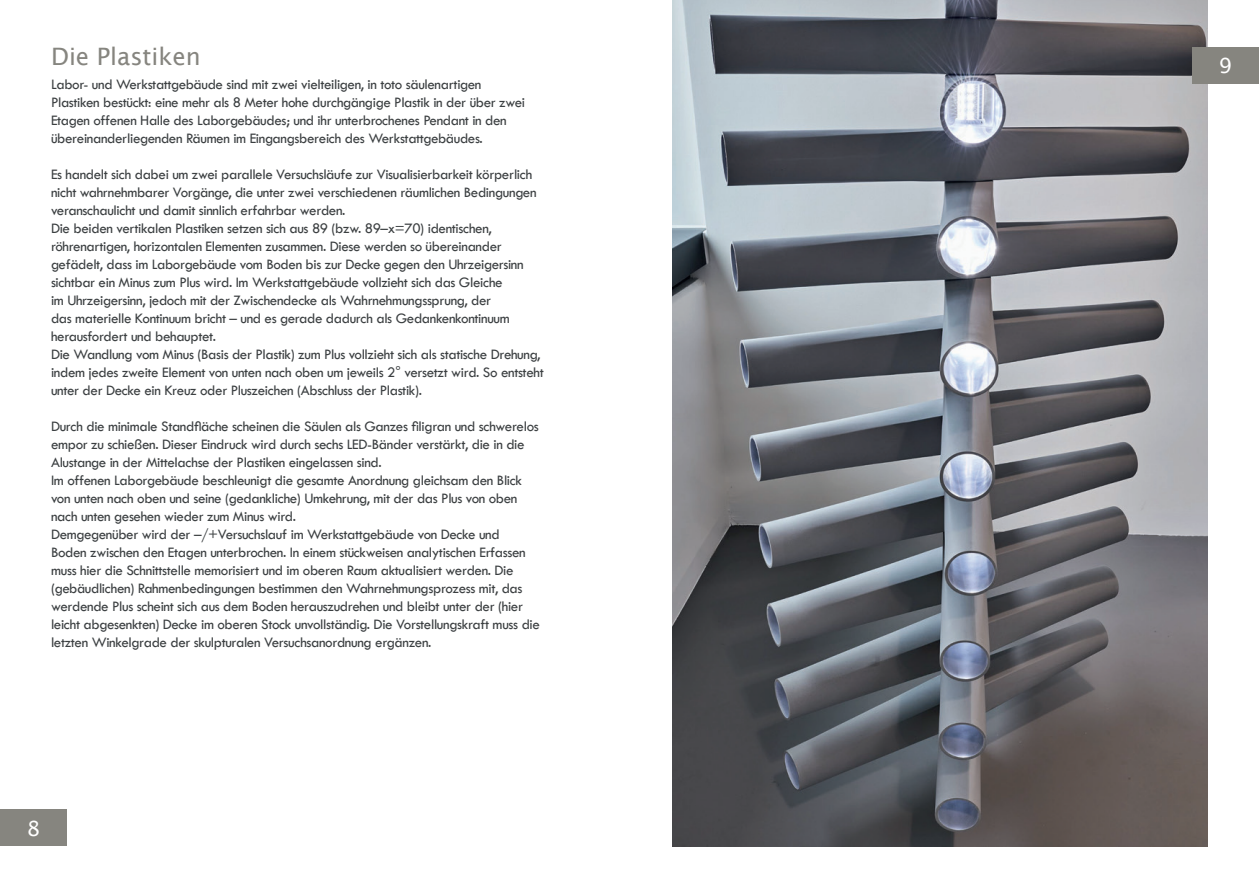
<style>
.page{position:relative;width:1259px;height:893px;background:#fff}
.page>*{position:absolute;margin:0;border:0;box-sizing:border-box;transform-origin:0 0}
.t1{font:24px "Lucida Sans";color:#86857f}
.t2{font:21px "Lucida Sans";color:#fff}
.t3{font:15px/18px "Tw Cen";letter-spacing:-.025em;color:#3b3f41}
</style>
<div class="page">
<img style="left:672px;top:0;width:535px;height:846px">
<div style="left:0;top:809px;width:67px;height:37px;background:#86857f"></div>
<div style="left:1192px;top:47px;width:67px;height:37px;background:#86857f"></div>
<p class="t1" style="left:51px;top:43px;width:151px">Die Plastiken</p>
<p class="t3" style="left:51px;top:75px;width:476px">Labor- und Werkstattgebäude sind mit zwei vielteiligen, in toto säulenartigen Plastiken bestückt: eine mehr als 8 Meter hohe durchgängige Plastik in der über zwei Etagen offenen Halle des Laborgebäudes; und ihr unterbrochenes Pendant in den übereinanderliegenden Räumen im Eingangsbereich des Werkstattgebäudes.</p>
<p class="t3" style="left:51px;top:165px;width:487px">Es handelt sich dabei um zwei parallele Versuchsläufe zur Visualisierbarkeit körperlich nicht wahrnehmbarer Vorgänge, die unter zwei verschiedenen räumlichen Bedingungen veranschaulicht und damit sinnlich erfahrbar werden.</p>
<p class="t3" style="left:51px;top:219px;width:474px">Die beiden vertikalen Plastiken setzen sich aus 89 (bzw. 89–x=70) identischen, röhrenartigen, horizontalen Elementen zusammen. Diese werden so übereinander gefädelt, dass im Laborgebäude vom Boden bis zur Decke gegen den Uhrzeigersinn sichtbar ein Minus zum Plus wird. Im Werkstattgebäude vollzieht sich das Gleiche<br>im Uhrzeigersinn, jedoch mit der Zwischendecke als Wahrnehmungssprung, der<br>das materielle Kontinuum bricht – und es gerade dadurch als Gedankenkontinuum herausfordert und behauptet.</p>
<p class="t3" style="left:51px;top:345px;width:494px">Die Wandlung vom Minus (Basis der Plastik) zum Plus vollzieht sich als statische Drehung, indem jedes zweite Element von unten nach oben um jeweils 2° versetzt wird. So entsteht unter der Decke ein Kreuz oder Pluszeichen (Abschluss der Plastik).</p>
<p class="t3" style="left:51px;top:417px;width:489px">Durch die minimale Standfläche scheinen die Säulen als Ganzes filigran und schwerelos empor zu schießen. Dieser Eindruck wird durch sechs LED-Bänder verstärkt, die in die<br>Alustange in der Mittelachse der Plastiken eingelassen sind.</p>
<p class="t3" style="left:51px;top:471px;width:472px">Im offenen Laborgebäude beschleunigt die gesamte Anordnung gleichsam den Blick von unten nach oben und seine (gedankliche) Umkehrung, mit der das Plus von oben nach unten gesehen wieder zum Minus wird.</p>
<p class="t3" style="left:51px;top:525px;width:490px">Demgegenüber wird der –/+Versuchslauf im Werkstattgebäude von Decke und<br>Boden zwischen den Etagen unterbrochen. In einem stückweisen analytischen Erfassen muss hier die Schnittstelle memorisiert und im oberen Raum aktualisiert werden. Die (gebäudlichen) Rahmenbedingungen bestimmen den Wahrnehmungsprozess mit, das werdende Plus scheint sich aus dem Boden herauszudrehen und bleibt unter der (hier leicht abgesenkten) Decke im oberen Stock unvollständig. Die Vorstellungskraft muss die letzten Winkelgrade der skulpturalen Versuchsanordnung ergänzen.</p>
<p class="t2" style="left:27px;top:816px;width:15px">8</p>
<p class="t2" style="left:1219px;top:54px;width:15px">9</p>
</div>
